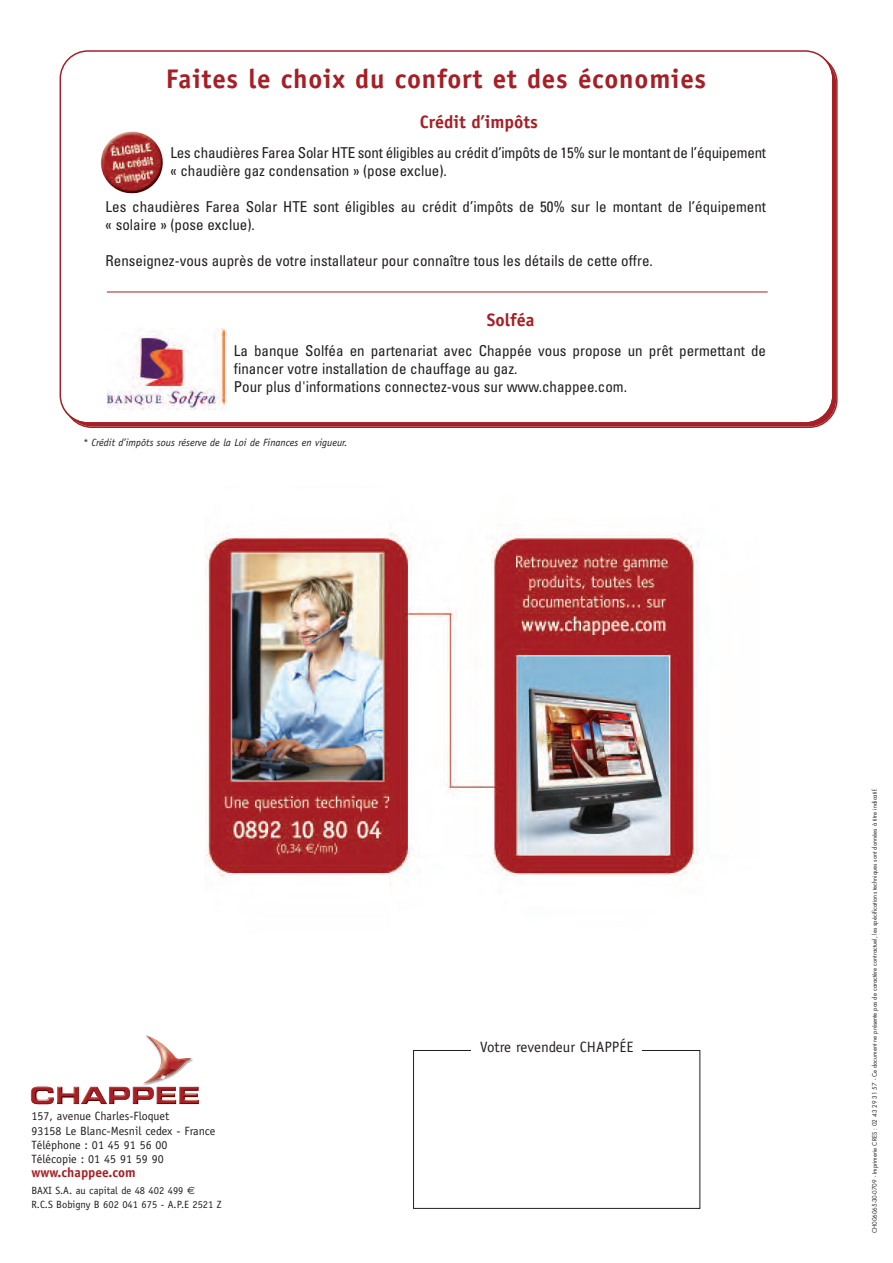
<style>
.page{position:relative;width:893px;height:1263px;background:#fff}
.page>*{position:absolute;margin:0;border:0;box-sizing:border-box;transform-origin:0 0}
.t1{font:700 27px "Officina Sans";letter-spacing:.03em;color:#a51f26}
.t2{font:700 18px "Officina Sans";color:#a51f26}
.t3{font:condensed 15px/18px "Univers";color:#231f20}
.t4{font:15px "Officina Sans";color:#231f20}
.t5{font:700 13.5px "Officina Sans";color:#a51f26}
.t6{font:12px/14.2px "Officina Sans";color:#231f20}
.t7{font:10.5px/13.5px "Officina Sans";color:#231f20}
.t8{font:italic 10.5px "Officina Sans";color:#231f20}
.t9{font:6px "Futura";color:#231f20}
.s1{font-family:"Euro Sans"}
</style>
<div class="page">
<svg style="left:60px;top:50px;width:774px;height:374px"></svg>
<hr style="left:0;top:0;width:1px;height:30px;background:#a51f26">
<svg style="left:31px;top:1035px;width:168px;height:69px"></svg>
<div style="left:413px;top:1050px;width:287px;height:159px;border:1px solid #231f20"></div>
<div style="left:472px;top:1039px;width:170px;height:21px;background:#fff"></div>
<img style="left:205px;top:533px;width:495px;height:353px">
<img style="left:108px;top:328px;width:118px;height:81px">
<hr style="left:107px;top:292px;width:661px;height:1px;background:#a51f26">
<img style="left:129px;top:132px;width:34px;height:38px">
<h1 class="t1" style="left:166px;top:68px;width:542px">Faites le choix du confort et des économies</h1>
<p class="t2" style="left:420px;top:115px;width:120px">Crédit d’impôts</p>
<p class="t3" style="left:170px;top:145px;width:597px">Les chaudières Farea Solar HTE sont éligibles au crédit d’impôts de 15% sur le montant de l’équipement « chaudière gaz condensation » (pose exclue).</p>
<p class="t3" style="left:106px;top:199px;width:662px">Les chaudières Farea Solar HTE sont éligibles au crédit d’impôts de 50% sur le montant de l’équipement « solaire » (pose exclue).</p>
<p class="t3" style="left:106px;top:253px;width:549px">Renseignez-vous auprès de votre installateur pour connaître tous les détails de cette offre.</p>
<p class="t2" style="left:487px;top:313px;width:49px">Solféa</p>
<p class="t3" style="left:234px;top:343px;width:534px">La banque Solféa en partenariat avec Chappée vous propose un prêt permettant de financer votre installation de chauffage au gaz.<br>Pour plus d'informations connectez-vous sur www.chappee.com.</p>
<p class="t8" style="left:83px;top:438px;width:266px">* Crédit d’impôts sous réserve de la Loi de Finances en vigueur.</p>
<p class="t6" style="left:32px;top:1110px;width:186px">157, avenue Charles-Floquet<br>93158 Le Blanc-Mesnil cedex - France<br>Téléphone : 01 45 91 56 00<br>Télécopie : 01 45 91 59 90</p>
<p class="t5" style="left:32px;top:1168px;width:106px">www.chappee.com</p>
<p class="t7" style="left:32px;top:1184px;width:191px">BAXI S.A. au capital de 48 402 499 <span class="s1">€<br></span>R.C.S Bobigny B 602 041 675 - A.P.E 2521 Z</p>
<p class="t4" style="left:480px;top:1041px;width:155px">Votre revendeur CHAPPÉE</p>
<p class="t9" style="left:872px;top:1233px;width:447px;rotate:-90deg">CH006065-30-0709 - Imprimerie CRES : 02 43 29 31 57 - Ce document ne présente pas de caractère contractuel, les spécifications techniques sont données à titre indicatif.</p>
</div>
